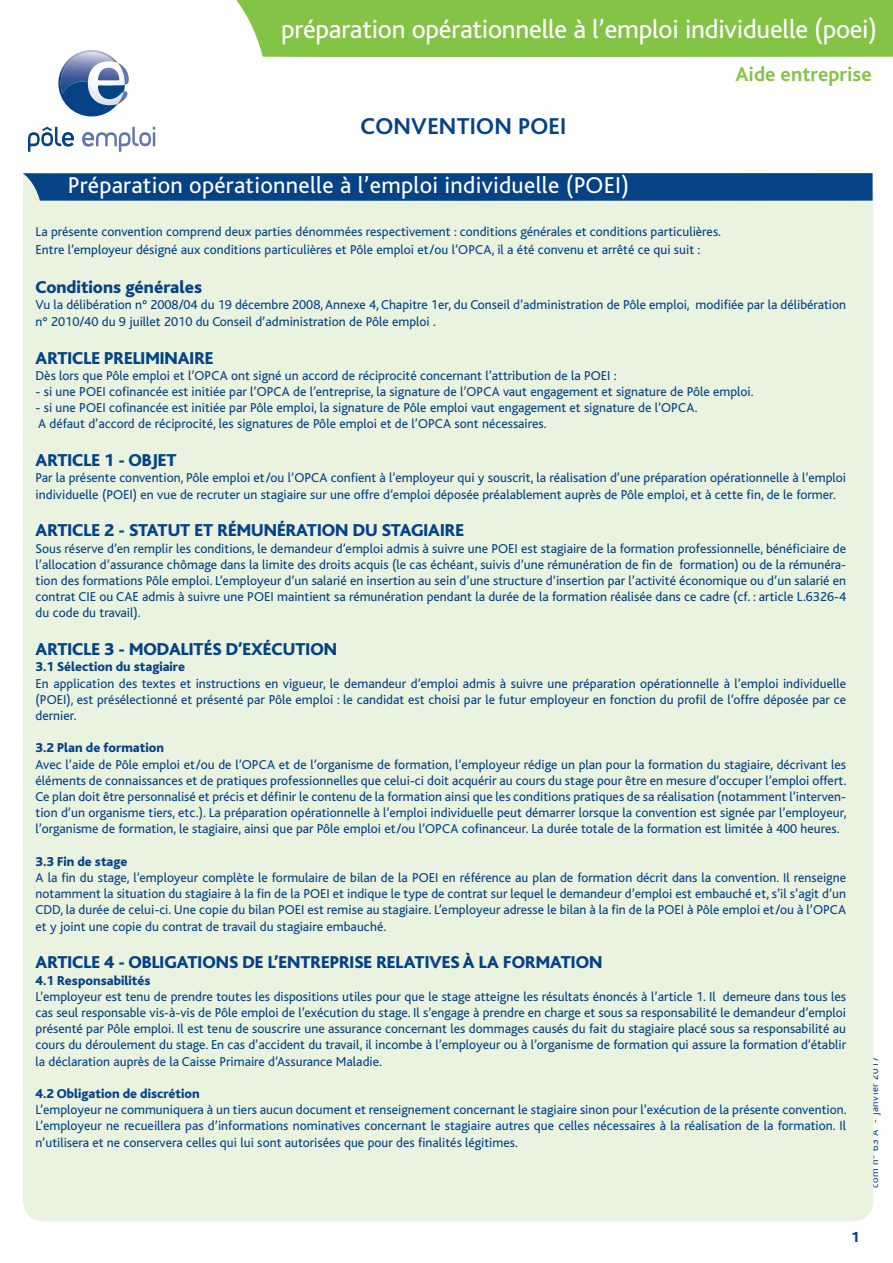
<style>
.page{position:relative;width:893px;height:1263px;background:#fff}
.page>*{position:absolute;margin:0;border:0;box-sizing:border-box;transform-origin:0 0}
.t1{font:27px "Bliss";letter-spacing:-.01em;color:#fff}
.t2{font:24px "Bliss";letter-spacing:.01em;color:#fff}
.t3{font:700 24px "Bliss";letter-spacing:.01em;color:#054286}
.t4{font:700 21px "Bliss";color:#83c447}
.t5{font:800 18px "Bliss";color:#054286}
.t6{font:800 15px "Bliss";color:#054286}
.t7{font:13.5px/16.2px "Bliss";color:#054286;text-align:justify}
.t8{font:800 13.5px "Bliss";color:#054286}
.t9{font:10.5px "Bliss";letter-spacing:.05em;color:#054286}
</style>
<div class="page">
<div style="left:236px;top:0;width:657px;height:57px;background:#83c447"></div>
<svg style="left:58px;top:50px;width:71px;height:66px"></svg>
<svg style="left:28px;top:127px;width:46px;height:25px"></svg>
<svg style="left:82px;top:127px;width:73px;height:25px"></svg>
<div style="left:23px;top:175px;width:850px;height:1046px;background:#eaf3df;border-radius:21px"></div>
<svg style="left:23px;top:173px;width:850px;height:28px"></svg>
<h1 class="t1" style="left:281px;top:15px;width:598px">préparation opérationnelle à l’emploi individuelle (poei)</h1>
<h3 class="t4" style="left:735px;top:63px;width:138px">Aide entreprise</h3>
<p class="t3" style="left:361px;top:113px;width:207px">CONVENTION POEI</p>
<p class="t2" style="left:68px;top:173px;width:563px">Préparation opérationnelle à l’emploi individuelle (POEI)</p>
<p class="t7" style="left:36px;top:223px;width:687px">La présente convention comprend deux parties dénommées respectivement : conditions générales et conditions particulières.</p>
<p class="t7" style="left:36px;top:241px;width:666px">Entre l’employeur désigné aux conditions particulières et Pôle emploi et/ou l’OPCA, il a été convenu et arrêté ce qui suit :</p>
<p class="t5" style="left:36px;top:278px;width:168px">Conditions générales</p>
<p class="t7" style="left:36px;top:297px;width:812px">Vu la délibération n° 2008/04 du 19 décembre 2008, Annexe 4, Chapitre 1er, du Conseil d’administration de Pôle emploi, modifiée par la délibération n° 2010/40 du 9 juillet 2010 du Conseil d’administration de Pôle emploi .</p>
<p class="t5" style="left:36px;top:348px;width:179px">ARTICLE PRELIMINAIRE</p>
<p class="t7" style="left:36px;top:367px;width:583px">Dès lors que Pôle emploi et l’OPCA ont signé un accord de réciprocité concernant l’attribution de la POEI :</p>
<p class="t7" style="left:36px;top:384px;width:720px">- si une POEI cofinancée est initiée par l’OPCA de l’entreprise, la signature de l’OPCA vaut engagement et signature de Pôle emploi.</p>
<p class="t7" style="left:36px;top:400px;width:664px">- si une POEI cofinancée est initiée par Pôle emploi, la signature de Pôle emploi vaut engagement et signature de l’OPCA.</p>
<p class="t7" style="left:38px;top:416px;width:510px">A défaut d’accord de réciprocité, les signatures de Pôle emploi et de l’OPCA sont nécessaires.</p>
<p class="t5" style="left:36px;top:451px;width:143px">ARTICLE 1 - OBJET</p>
<p class="t7" style="left:36px;top:470px;width:812px">Par la présente convention, Pôle emploi et/ou l’OPCA confient à l’employeur qui y souscrit, la réalisation d’une préparation opérationnelle à l’emploi individuelle (POEI) en vue de recruter un stagiaire sur une offre d’emploi déposée préalablement auprès de Pôle emploi, et à cette fin, de le former.</p>
<p class="t5" style="left:36px;top:521px;width:430px">ARTICLE 2 - STATUT ET RÉMUNÉRATION DU STAGIAIRE</p>
<p class="t7" style="left:36px;top:540px;width:812px">Sous réserve d’en remplir les conditions, le demandeur d’emploi admis à suivre une POEI est stagiaire de la formation professionnelle, bénéficiaire de l’allocation d’assurance chômage dans la limite des droits acquis (le cas échéant, suivis d’une rémunération de fin de formation) ou de la rémunéra&shy;tion des formations Pôle emploi. L’employeur d’un salarié en insertion au sein d’une structure d’insertion par l’activité économique ou d’un salarié en contrat CIE ou CAE admis à suivre une POEI maintient sa rémunération pendant la durée de la formation réalisée dans ce cadre (cf. : article L.6326-4 du code du travail).</p>
<p class="t5" style="left:36px;top:640px;width:303px">ARTICLE 3 - MODALITÉS D’EXÉCUTION</p>
<p class="t8" style="left:36px;top:660px;width:151px">3.1 Sélection du stagiaire</p>
<p class="t7" style="left:36px;top:675px;width:812px">En application des textes et instructions en vigueur, le demandeur d’emploi admis à suivre une préparation opérationnelle à l’emploi individuelle (POEI), est présélectionné et présenté par Pôle emploi : le candidat est choisi par le futur employeur en fonction du profil de l’offre déposée par ce dernier.</p>
<p class="t8" style="left:36px;top:741px;width:130px">3.2 Plan de formation</p>
<p class="t7" style="left:36px;top:756px;width:812px">Avec l’aide de Pôle emploi et/ou de l’OPCA et de l’organisme de formation, l’employeur rédige un plan pour la formation du stagiaire, décrivant les éléments de connaissances et de pratiques professionnelles que celui-ci doit acquérir au cours du stage pour être en mesure d’occuper l’emploi offert.<br>Ce plan doit être personnalisé et précis et définir le contenu de la formation ainsi que les conditions pratiques de sa réalisation (notamment l’interven&shy;tion d’un organisme tiers, etc.). La préparation opérationnelle à l’emploi individuelle peut démarrer lorsque la convention est signée par l’employeur, l’organisme de formation, le stagiaire, ainsi que par Pôle emploi et/ou l’OPCA cofinanceur. La durée totale de la formation est limitée à 400 heures.</p>
<p class="t8" style="left:36px;top:854px;width:93px">3.3 Fin de stage</p>
<p class="t7" style="left:36px;top:870px;width:812px">A la fin du stage, l’employeur complète le formulaire de bilan de la POEI en référence au plan de formation décrit dans la convention. Il renseigne notamment la situation du stagiaire à la fin de la POEI et indique le type de contrat sur lequel le demandeur d’emploi est embauché et, s’il s’agit d’un CDD, la durée de celui-ci. Une copie du bilan POEI est remise au stagiaire. L’employeur adresse le bilan à la fin de la POEI à Pôle emploi et/ou à l’OPCA et y joint une copie du contrat de travail du stagiaire embauché.</p>
<p class="t5" style="left:36px;top:953px;width:568px">ARTICLE 4 - OBLIGATIONS DE L’ENTREPRISE RELATIVES À LA FORMATION</p>
<p class="t8" style="left:36px;top:973px;width:116px">4.1 Responsabilités</p>
<p class="t7" style="left:36px;top:988px;width:812px">L’employeur est tenu de prendre toutes les dispositions utiles pour que le stage atteigne les résultats énoncés à l’article 1. Il demeure dans tous les cas seul responsable vis-à-vis de Pôle emploi de l’exécution du stage. Il s’engage à prendre en charge et sous sa responsabilité le demandeur d’emploi présenté par Pôle emploi. Il est tenu de souscrire une assurance concernant les dommages causés du fait du stagiaire placé sous sa responsabilité au cours du déroulement du stage. En cas d’accident du travail, il incombe à l’employeur ou à l’organisme de formation qui assure la formation d’établir la déclaration auprès de la Caisse Primaire d’Assurance Maladie.</p>
<p class="t8" style="left:36px;top:1086px;width:166px">4.2 Obligation de discrétion</p>
<p class="t7" style="left:36px;top:1102px;width:812px">L’employeur ne communiquera à un tiers aucun document et renseignement concernant le stagiaire sinon pour l’exécution de la présente convention.<br>L’employeur ne recueillera pas d’informations nominatives concernant le stagiaire autres que celles nécessaires à la réalisation de la formation. Il n’utilisera et ne conservera celles qui lui sont autorisées que pour des finalités légitimes.</p>
<p class="t9" style="left:869px;top:1188px;width:133px;rotate:-90deg">com n° 63 A - janvier 2017</p>
<p class="t6" style="left:851px;top:1229px;width:10px">1</p>
</div>
